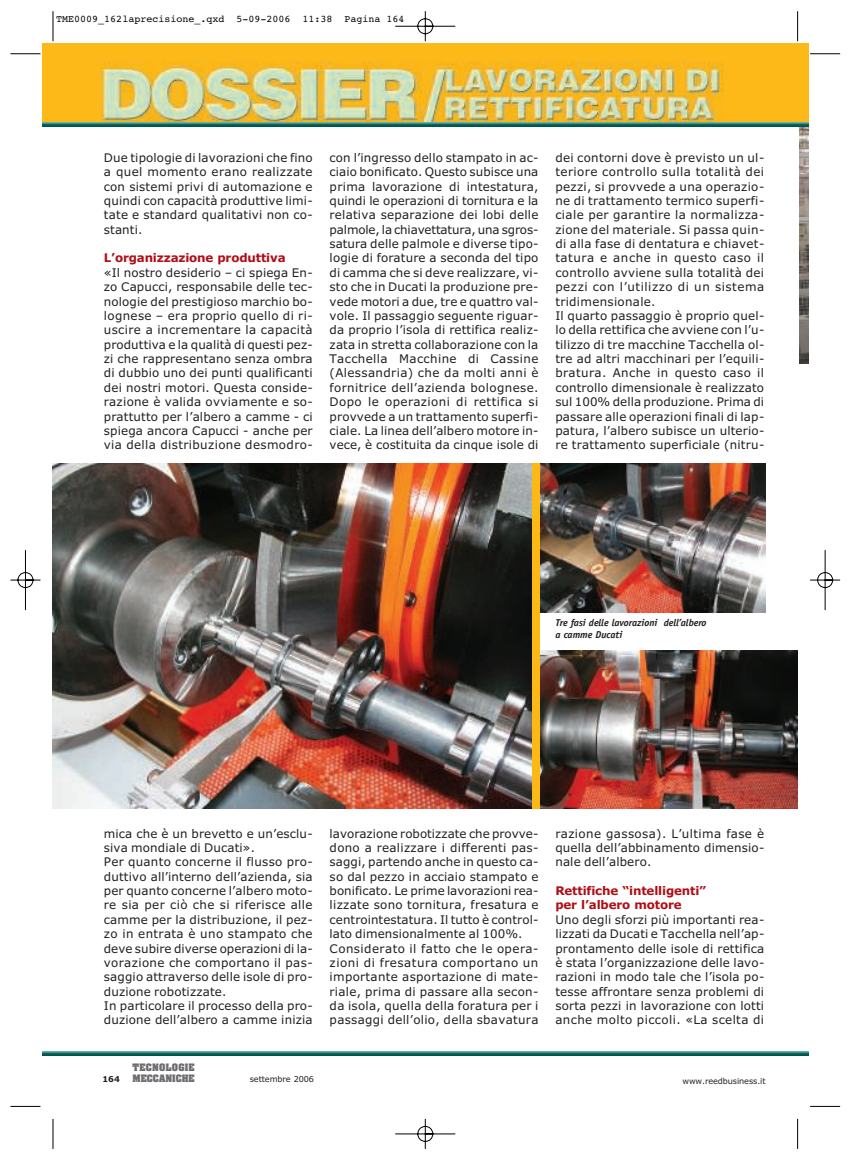
<style>
.page{position:relative;width:851px;height:1159px;background:#fff}
.page>*{position:absolute;margin:0;border:0;box-sizing:border-box;transform-origin:0 0}
.t1{font:11.88px/14.4px "Verdana";letter-spacing:.015em;color:#231f20;text-align:justify}
.t2{font:700 11.88px/14.4px "Verdana";letter-spacing:-.015em;color:#b00d15}
.t3{font:10px "Courier";color:#000}
.t4{font:italic 700 10px/11.9px "Officina Sans";letter-spacing:-.01em;color:#231f20}
.t5{font:700 8.75px/10.6px "Aachen";letter-spacing:.015em;color:#6c6d70}
.t6{font:8.12px "Verdana";letter-spacing:-.01em;color:#231f20}
.t7{font:700 8.12px "Verdana";color:#231f20}
</style>
<div class="page">
<img style="left:10px;top:11px;width:830px;height:1138px">
<p class="t3" style="left:56px;top:16px;width:350px">TME0009_162laprecisione_.qxd 5-09-2006 11:38 Pagina 164</p>
<p class="t1" style="left:104px;top:151px;width:210px">Due tipologie di lavorazioni che fino a quel momento erano realizzate con sistemi privi di automazione e quindi con capacità produttive limi&shy;tate e standard qualitativi non co&shy;stanti.</p>
<p class="t2" style="left:104px;top:252px;width:183px">L’organizzazione produttiva</p>
<p class="t1" style="left:104px;top:266px;width:210px">«Il nostro desiderio – ci spiega En&shy;zo Capucci, responsabile delle tec&shy;nologie del prestigioso marchio bo&shy;lognese – era proprio quello di ri&shy;uscire a incrementare la capacità produttiva e la qualità di questi pez&shy;zi che rappresentano senza ombra di dubbio uno dei punti qualificanti dei nostri motori. Questa conside&shy;razione è valida ovviamente e so&shy;prattutto per l’albero a camme - ci spiega ancora Capucci - anche per via della distribuzione desmodro-</p>
<p class="t1" style="left:329px;top:151px;width:210px">con l’ingresso dello stampato in ac&shy;ciaio bonificato. Questo subisce una prima lavorazione di intestatura, quindi le operazioni di tornitura e la relativa separazione dei lobi delle palmole, la chiavettatura, una sgros&shy;satura delle palmole e diverse tipo&shy;logie di forature a seconda del tipo di camma che si deve realizzare, vi&shy;sto che in Ducati la produzione pre&shy;vede motori a due, tre e quattro val&shy;vole. Il passaggio seguente riguar&shy;da proprio l’isola di rettifica realiz&shy;zata in stretta collaborazione con la Tacchella Macchine di Cassine (Alessandria) che da molti anni è fornitrice dell’azienda bolognese.<br>Dopo le operazioni di rettifica si provvede a un trattamento superfi&shy;ciale. La linea dell’albero motore in&shy;vece, è costituita da cinque isole di</p>
<p class="t1" style="left:555px;top:151px;width:210px;text-align:left">dei contorni dove è previsto un ul&shy;teriore controllo sulla totalità dei pezzi, si provvede a una operazio&shy;ne di trattamento termico superfi&shy;ciale per garantire la normalizza&shy;zione del materiale. Si passa quin&shy;di alla fase di dentatura e chiavet&shy;tatura e anche in questo caso il controllo avviene sulla totalità dei pezzi con l’utilizzo di un sistema tridimensionale.<br>Il quarto passaggio è proprio quel&shy;lo della rettifica che avviene con l’u&shy;tilizzo di tre macchine Tacchella ol&shy;tre ad altri macchinari per l’equili&shy;bratura. Anche in questo caso il controllo dimensionale è realizzato sul 100% della produzione. Prima di passare alle operazioni finali di lap&shy;patura, l’albero subisce un ulterio&shy;re trattamento superficiale (nitru-</p>
<p class="t4" style="left:555px;top:617px;width:153px">Tre fasi delle lavorazioni dell’albero a camme Ducati</p>
<p class="t1" style="left:104px;top:827px;width:210px;text-align:left">mica che è un brevetto e un’esclu&shy;siva mondiale di Ducati».<br>Per quanto concerne il flusso pro&shy;duttivo all’interno dell’azienda, sia per quanto concerne l’albero moto&shy;re sia per ciò che si riferisce alle camme per la distribuzione, il pez&shy;zo in entrata è uno stampato che deve subire diverse operazioni di la&shy;vorazione che comportano il pas&shy;saggio attraverso delle isole di pro&shy;duzione robotizzate.<br>In particolare il processo della pro&shy;duzione dell’albero a camme inizia</p>
<p class="t1" style="left:329px;top:827px;width:210px;text-align:left">lavorazione robotizzate che provve&shy;dono a realizzare i differenti pas&shy;saggi, partendo anche in questo ca&shy;so dal pezzo in acciaio stampato e bonificato. Le prime lavorazioni rea&shy;lizzate sono tornitura, fresatura e centrointestatura. Il tutto è control&shy;lato dimensionalmente al 100%.<br>Considerato il fatto che le opera&shy;zioni di fresatura comportano un importante asportazione di mate&shy;riale, prima di passare alla secon&shy;da isola, quella della foratura per i passaggi dell’olio, della sbavatura</p>
<p class="t1" style="left:555px;top:827px;width:210px">razione gassosa). L’ultima fase è quella dell’abbinamento dimensio&shy;nale dell’albero.</p>
<p class="t2" style="left:555px;top:884px;width:152px">Rettifiche “intelligenti” per l’albero motore</p>
<p class="t1" style="left:555px;top:913px;width:210px">Uno degli sforzi più importanti rea&shy;lizzati da Ducati e Tacchella nell’ap&shy;prontamento delle isole di rettifica è stata l’organizzazione delle lavo&shy;razioni in modo tale che l’isola po&shy;tesse affrontare senza problemi di sorta pezzi in lavorazione con lotti anche molto piccoli. «La scelta di</p>
<p class="t5" style="left:132px;top:1063px;width:64px">TECNOLOGIE<br>MECCANICHE</p>
<p class="t7" style="left:103px;top:1076px;width:19px">164</p>
<p class="t6" style="left:250px;top:1075px;width:66px">settembre 2006</p>
<p class="t6" style="left:682px;top:1077px;width:85px">www.reedbusiness.it</p>
</div>
